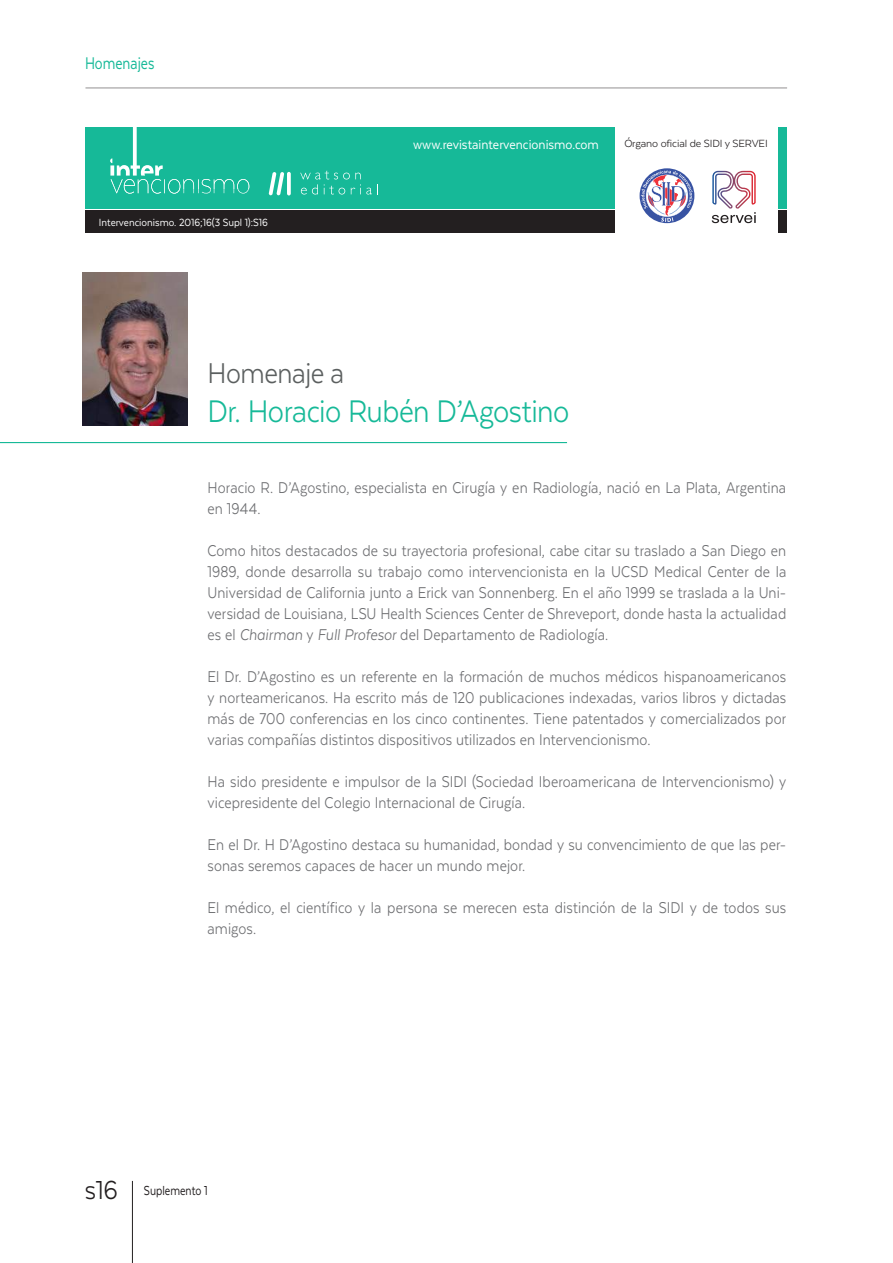
<style>
.page{position:relative;width:893px;height:1263px;background:#fff}
.page>*{position:absolute;margin:0;border:0;box-sizing:border-box;transform-origin:0 0}
.t1{font:36px "Texta";letter-spacing:-.015em;color:#16b998;scale:.9 1}
.t2{font:33px "Texta";letter-spacing:-.015em;color:#5b5f5f;scale:.9 1}
.t3{font:19.5px "Texta";color:#16b998;scale:.8 1}
.t4{font:18px/21px "Texta";letter-spacing:.005em;color:#6c6d70;scale:.88 1}
.t5{font:15px "Texta";color:#fff;scale:.93 1}
.t6{font:15px "Texta";color:#231f20;scale:.8 1}
.t7{font:12px "Texta";color:#fff;scale:.93 1}
.t8{font:12px "Texta";letter-spacing:-.01em;color:#231f20}
.s1{font-style:italic}
.s2{font-size:30px}
</style>
<div class="page">
<hr style="left:132px;top:1181px;width:1px;height:82px;background:#231f20">
<img style="left:83px;top:272px;width:104px;height:153px">
<hr style="left:85px;top:88px;width:702px;height:1px;background:#231f20">
<div style="left:85px;top:127px;width:702px;height:82px;background:#16b998"></div>
<div style="left:85px;top:210px;width:702px;height:23px;background:#231f20"></div>
<div style="left:615px;top:124px;width:162px;height:110px;background:#fff"></div>
<svg style="left:110px;top:127px;width:139px;height:67px"></svg>
<svg style="left:640px;top:168px;width:54px;height:55px"></svg>
<svg style="left:641px;top:171px;width:52px;height:51px"></svg>
<svg style="left:287px;top:172px;width:4px;height:23px"></svg>
<svg style="left:269px;top:172px;width:15px;height:23px"></svg>
<svg style="left:300px;top:171px;width:78px;height:24px"></svg>
<svg style="left:712px;top:171px;width:44px;height:52px"></svg>
<hr style="left:0;top:442px;width:567px;height:1px;background:#16b998">
<p class="t3" style="left:85px;top:53px;width:88px">Homenajes</p>
<p class="t7" style="left:99px;top:216px;width:183px">Intervencionismo. 2016;16(3 Supl 1):S16</p>
<p class="t5" style="left:413px;top:137px;width:201px">www.revistaintervencionismo.com</p>
<p class="t8" style="left:624px;top:138px;width:145px">Órgano oficial de SIDI y SERVEI</p>
<h2 class="t2" style="left:207px;top:356px;width:154px">Homenaje a</h2>
<h1 class="t1" style="left:207px;top:392px;width:404px">Dr. Horacio Rubén D’Agostino</h1>
<p class="t4" style="left:207px;top:477px;width:659px">Horacio R. D’Agostino, especialista en Cirugía y en Radiología, nació en La Plata, Argentina en 1944.</p>
<p class="t4" style="left:207px;top:540px;width:659px;text-align:justify">Como hitos destacados de su trayectoria profesional, cabe citar su traslado a San Diego en 1989, donde desarrolla su trabajo como intervencionista en la UCSD Medical Center de la Universidad de California junto a Erick van Sonnenberg. En el año 1999 se traslada a la Uni&shy;versidad de Louisiana, LSU Health Sciences Center de Shreveport, donde hasta la actualidad es el <span class="s1">Chairman</span> y <span class="s1">Full Profesor</span> del Departamento de Radiología.</p>
<p class="t4" style="left:207px;top:666px;width:659px;text-align:justify">El Dr. D’Agostino es un referente en la formación de muchos médicos hispanoamericanos y norteamericanos. Ha escrito más de 120 publicaciones indexadas, varios libros y dictadas más de 700 conferencias en los cinco continentes. Tiene patentados y comercializados por varias compañías distintos dispositivos utilizados en Intervencionismo.</p>
<p class="t4" style="left:207px;top:771px;width:659px">Ha sido presidente e impulsor de la SIDI (Sociedad Iberoamericana de Intervencionismo) y vicepresidente del Colegio Internacional de Cirugía.</p>
<p class="t4" style="left:207px;top:834px;width:659px">En el Dr. H D’Agostino destaca su humanidad, bondad y su convencimiento de que las per&shy;sonas seremos capaces de hacer un mundo mejor.</p>
<p class="t4" style="left:207px;top:897px;width:659px">El médico, el científico y la persona se merecen esta distinción de la SIDI y de todos sus amigos.</p>
<p class="t6" style="left:85px;top:1182px;width:155px"><span class="s2">s16</span> Suplemento 1</p>
</div>
